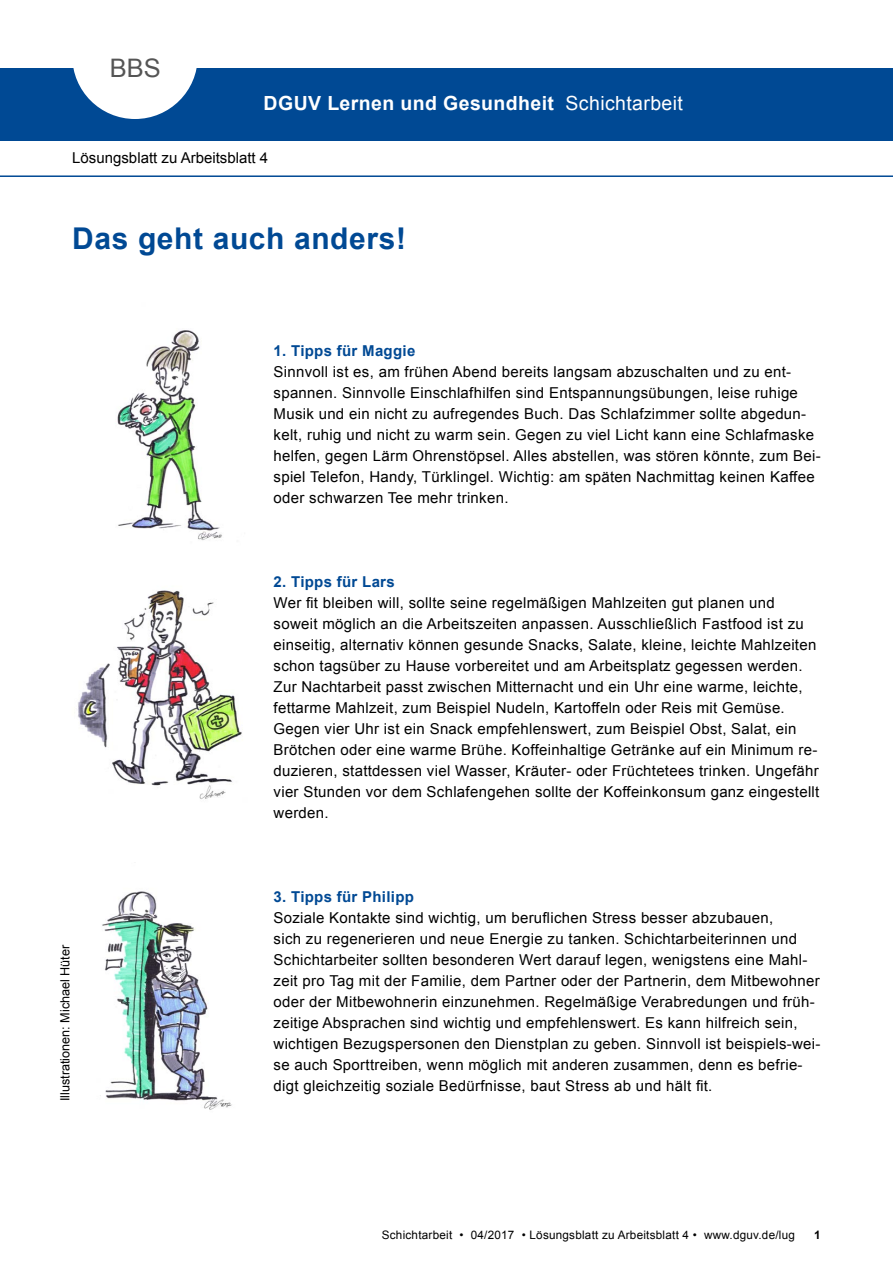
<style>
.page{position:relative;width:893px;height:1263px;background:#fff}
.page>*{position:absolute;margin:0;border:0;box-sizing:border-box;transform-origin:0 0}
.t1{font:700 30px "Arial";letter-spacing:.02em;color:#004994}
.t2{font:25.5px "Arial";color:#555}
.t3{font:700 19.5px "Arial";letter-spacing:.02em;color:#fff}
.t4{font:19.5px "Arial";letter-spacing:.02em;color:#fff}
.t5{font:15px/21px "Arial";letter-spacing:.02em;color:#000}
.t6{font:700 15px "Arial";letter-spacing:.02em;color:#004994}
.t7{font:15px "Arial";color:#000}
.t8{font:12.6px "Arial";color:#000}
.t9{font:11.7px "Arial";letter-spacing:.02em;color:#000}
.t10{font:700 11.7px "Arial";color:#000}
</style>
<div class="page">
<div style="left:0;top:68px;width:893px;height:72px;background:#004994"></div>
<svg style="left:73px;top:68px;width:124px;height:51px"></svg>
<hr style="left:0;top:175px;width:893px;height:2px;background:#004994">
<img style="left:100px;top:891px;width:132px;height:219px">
<img style="left:117px;top:330px;width:105px;height:210px">
<img style="left:78px;top:590px;width:164px;height:209px">
<h2 class="t2" style="left:110px;top:51px;width:53px">BBS</h2>
<h3 class="t3" style="left:264px;top:90px;width:292px">DGUV Lernen und Gesundheit</h3>
<h3 class="t4" style="left:566px;top:90px;width:119px">Schichtarbeit</h3>
<p class="t7" style="left:72px;top:148px;width:197px">Lösungsblatt zu Arbeitsblatt 4</p>
<h1 class="t1" style="left:72px;top:218px;width:335px">Das geht auch anders!</h1>
<p class="t6" style="left:274px;top:341px;width:143px">1. Tipps für Maggie</p>
<p class="t5" style="left:274px;top:361px;width:549px">Sinnvoll ist es, am frühen Abend bereits langsam abzuschalten und zu ent&shy;spannen. Sinnvolle Einschlafhilfen sind Entspannungsübungen, leise ruhige Musik und ein nicht zu aufregendes Buch. Das Schlafzimmer sollte abgedun&shy;kelt, ruhig und nicht zu warm sein. Gegen zu viel Licht kann eine Schlafmaske helfen, gegen Lärm Ohrenstöpsel. Alles abstellen, was stören könnte, zum Bei&shy;spiel Telefon, Handy, Türklingel. Wichtig: am späten Nachmittag keinen Kaffee oder schwarzen Tee mehr trinken.</p>
<p class="t8" style="left:57px;top:1101px;width:158px;rotate:-90deg">Illustrationen: Michael Hüter</p>
<p class="t6" style="left:274px;top:572px;width:123px">2. Tipps für Lars</p>
<p class="t5" style="left:274px;top:592px;width:547px">Wer fit bleiben will, sollte seine regelmäßigen Mahlzeiten gut planen und soweit möglich an die Arbeitszeiten anpassen. Ausschließlich Fastfood ist zu einseitig, alternativ können gesunde Snacks, Salate, kleine, leichte Mahlzeiten schon tagsüber zu Hause vorbereitet und am Arbeitsplatz gegessen werden.<br>Zur Nachtarbeit passt zwischen Mitternacht und ein Uhr eine warme, leichte, fettarme Mahlzeit, zum Beispiel Nudeln, Kartoffeln oder Reis mit Gemüse.<br>Gegen vier Uhr ist ein Snack empfehlenswert, zum Beispiel Obst, Salat, ein Brötchen oder eine warme Brühe. Koffeinhaltige Getränke auf ein Minimum re&shy;duzieren, stattdessen viel Wasser, Kräuter- oder Früchtetees trinken. Ungefähr vier Stunden vor dem Schlafengehen sollte der Koffeinkonsum ganz eingestellt werden.</p>
<p class="t6" style="left:274px;top:887px;width:142px">3. Tipps für Philipp</p>
<p class="t5" style="left:274px;top:907px;width:548px">Soziale Kontakte sind wichtig, um beruflichen Stress besser abzubauen,<br>sich zu regenerieren und neue Energie zu tanken. Schichtarbeiterinnen und Schichtarbeiter sollten besonderen Wert darauf legen, wenigstens eine Mahl&shy;zeit pro Tag mit der Familie, dem Partner oder der Partnerin, dem Mitbewohner oder der Mitbewohnerin einzunehmen. Regelmäßige Verabredungen und früh&shy;zeitige Absprachen sind wichtig und empfehlenswert. Es kann hilfreich sein, wichtigen Bezugspersonen den Dienstplan zu geben. Sinnvoll ist beispiels-wei&shy;se auch Sporttreiben, wenn möglich mit anderen zusammen, denn es befrie&shy;digt gleichzeitig soziale Bedürfnisse, baut Stress ab und hält fit.</p>
<p class="t9" style="left:382px;top:1228px;width:415px">Schichtarbeit • 04/2017 • Lösungsblatt zu Arbeitsblatt 4 • www.dguv.de/lug</p>
<p class="t10" style="left:814px;top:1227px;width:8px">1</p>
</div>
